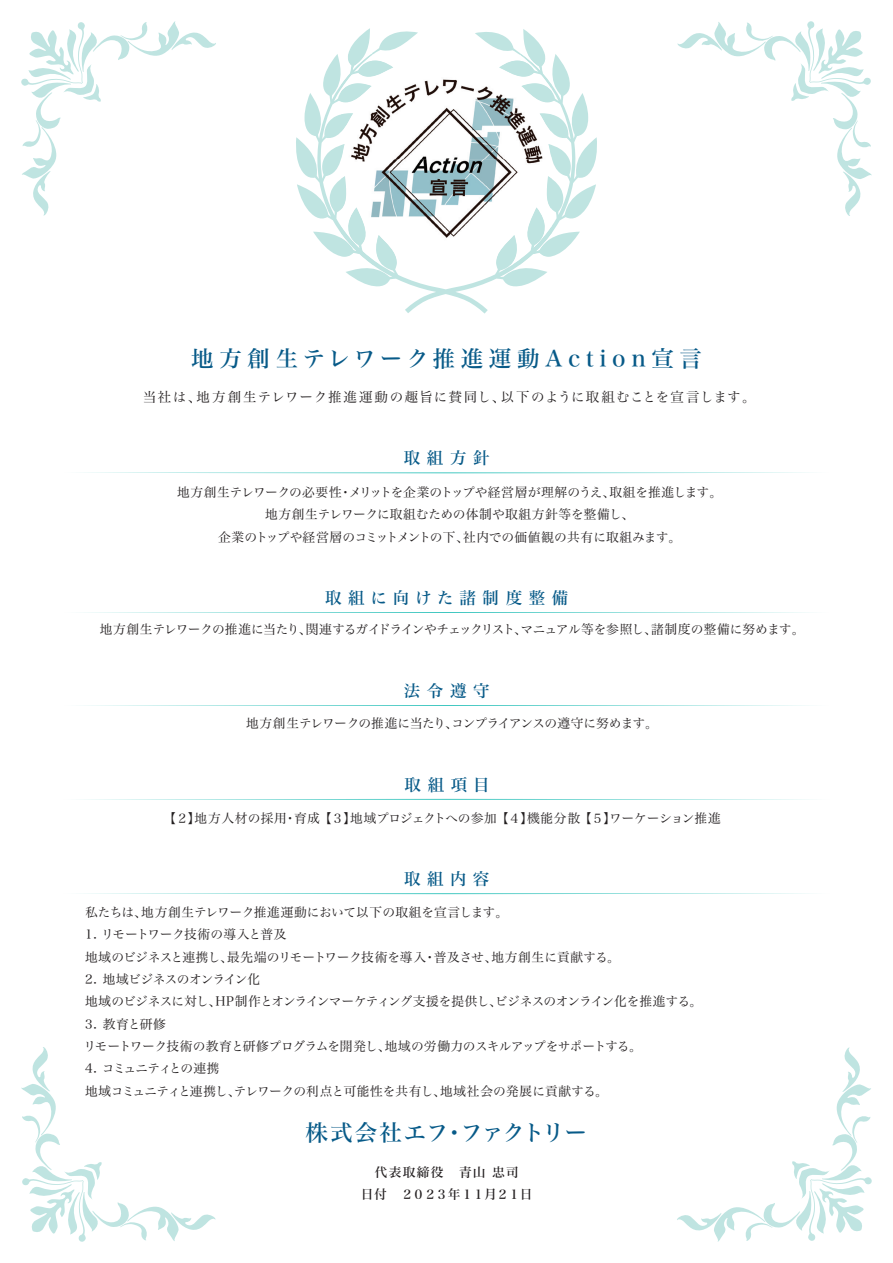
<style>
.page{position:relative;width:893px;height:1263px;background:#fff}
.page>*{position:absolute;margin:0;border:0;box-sizing:border-box;transform-origin:0 0}
.t1{font:22.5px "Hira Min Std N W5";letter-spacing:.25em;color:#075a88}
.t2{font:22.5px "Hira Min Std N W5";letter-spacing:-.015em;color:#075a88}
.t3{font:16.5px "Hira Min Std N W5";letter-spacing:.4em;color:#075a88}
.t4{font:16.5px "Hira Min Std N W5";letter-spacing:.38em;color:#075a88}
.t5{font:13.5px "Hira Min Std N W3";letter-spacing:.085em;color:#231f20}
.t6{font:12.75px/22.4px "Hira Min Std N W3";letter-spacing:-.025em;color:#231f20}
.t7{font:12.75px/22.4px "Hira Min Std N W3";color:#231f20;text-align:center}
.t8{font:12.75px/22.4px "Hira Min Std N W3";letter-spacing:-.045em;color:#231f20}
.t9{font:12.75px/22.4px "Hira Min Std N W3";letter-spacing:-.055em;color:#231f20}
.t10{font:12.75px/22.4px "Hira Min Std N W5";letter-spacing:-.005em;color:#231f20;text-align:center}
</style>
<div class="page">
<svg style="left:296px;top:28px;width:301px;height:286px"></svg>
<svg style="left:21px;top:21px;width:195px;height:195px"></svg>
<svg style="left:677px;top:21px;width:195px;height:195px"></svg>
<svg style="left:677px;top:1047px;width:195px;height:195px"></svg>
<svg style="left:21px;top:1047px;width:195px;height:195px"></svg>
<svg style="left:84px;top:472px;width:725px;height:1px"></svg>
<svg style="left:84px;top:612px;width:725px;height:1px"></svg>
<svg style="left:84px;top:705px;width:725px;height:1px"></svg>
<img style="left:394px;top:54px;width:105px;height:198px">
<img style="left:341px;top:54px;width:53px;height:211px">
<img style="left:499px;top:54px;width:52px;height:211px">
<img style="left:393px;top:252px;width:106px;height:13px">
<svg style="left:84px;top:893px;width:725px;height:1px"></svg>
<svg style="left:84px;top:799px;width:725px;height:1px"></svg>
<h1 class="t1" style="left:191px;top:342px;width:512px">地方創生テレワーク推進運動Action宣言</h1>
<p class="t5" style="left:143px;top:387px;width:614px">当社は、地方創生テレワーク推進運動の趣旨に賛同し、以下のように取組むことを宣言します。</p>
<p class="t3" style="left:404px;top:446px;width:87px">取組方針</p>
<p class="t7" style="left:177px;top:481px;width:547px">地方創生テレワークの必要性・メリットを企業のトップや経営層が理解のうえ、取組を推進します。地方創生テレワークに取組むための体制や取組方針等を整備し、<br>企業のトップや経営層のコミットメントの下、社内での価値観の共有に取組みます。</p>
<p class="t4" style="left:325px;top:586px;width:245px">取組に向けた諸制度整備</p>
<p class="t6" style="left:100px;top:618px;width:706px">地方創生テレワークの推進に当たり、関連するガイドラインやチェックリスト、マニュアル等を参照し、諸制度の整備に努めます。</p>
<p class="t3" style="left:404px;top:679px;width:87px">法令遵守</p>
<p class="t8" style="left:246px;top:712px;width:413px">地方創生テレワークの推進に当たり、コンプライアンスの遵守に努めます。</p>
<p class="t3" style="left:405px;top:773px;width:87px">取組項目</p>
<p class="t7" style="left:164px;top:806px;width:559px">【２】地方人材の採用・育成 【３】地域プロジェクトへの参加 【４】機能分散 【５】ワーケーション推進</p>
<p class="t3" style="left:404px;top:867px;width:87px">取組内容</p>
<p class="t6" style="left:85px;top:901px;width:425px">私たちは、地方創生テレワーク推進運動において以下の取組を宣言します。</p>
<p class="t6" style="left:85px;top:923px;width:536px">1. リモートワーク技術の導入と普及<br>地域のビジネスと連携し、最先端のリモートワーク技術を導入・普及させ、地方創生に貢献する。</p>
<p class="t9" style="left:85px;top:968px;width:619px">2. 地域ビジネスのオンライン化<br>地域のビジネスに対し、HP制作とオンラインマーケティング支援を提供し、ビジネスのオンライン化を推進する。</p>
<p class="t8" style="left:84px;top:1012px;width:560px">3. 教育と研修<br>リモートワーク技術の教育と研修プログラムを開発し、地域の労働力のスキルアップをサポートする。</p>
<p class="t6" style="left:85px;top:1057px;width:524px">4. コミュニティとの連携<br>地域コミュニティと連携し、テレワークの利点と可能性を共有し、地域社会の発展に貢献する。</p>
<h1 class="t2" style="left:305px;top:1117px;width:283px">株式会社エフ・ファクトリー</h1>
<p class="t10" style="left:361px;top:1161px;width:173px">代表取締役　青山 忠司<br>日付　２０２３年１１月２１日</p>
</div>
